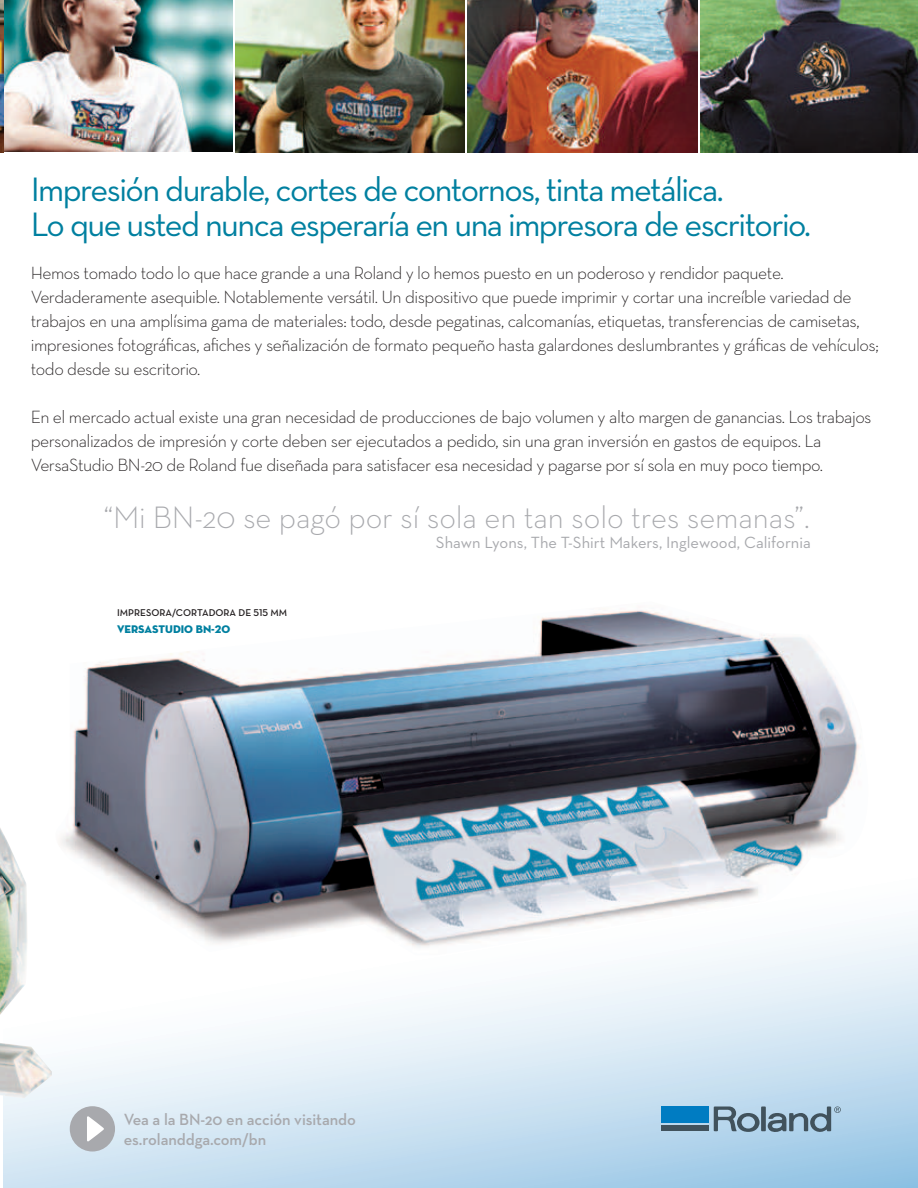
<style>
.page{position:relative;width:918px;height:1188px;background:#fff}
.page>*{position:absolute;margin:0;border:0;box-sizing:border-box;transform-origin:0 0}
.t1{font:34.5px/35.1px "Neutra Text";letter-spacing:-.045em;color:#0080a0}
.t2{font:300 31.5px "Neutra Text";letter-spacing:-.005em;color:#a8a9ad}
.t3{font:300 18px/24px "Neutra Text";letter-spacing:-.025em;color:#231f20}
.t4{font:16.5px "Neutra Text";color:#a8a9ad}
.t5{font:600 16.5px/19.5px "Neutra Text";letter-spacing:-.005em;color:#a8a9ad}
.t6{font:11.25px "Neutra Disp Titling";color:#0080a0}
.t7{font:10.05px "Neutra Text Demi Alt";color:#231f20}
</style>
<div class="page">
<svg style="left:4px;top:924px;width:914px;height:264px"></svg>
<img style="left:0;top:0;width:232px;height:152px">
<img style="left:235px;top:0;width:230px;height:152px">
<img style="left:468px;top:0;width:229px;height:152px">
<img style="left:700px;top:0;width:218px;height:152px">
<div style="left:761px;top:1107px;width:5px;height:24px;background:#41525c"></div>
<svg style="left:714px;top:1107px;width:46px;height:25px"></svg>
<div style="left:662px;top:1125px;width:47px;height:6px;background:#41525c"></div>
<div style="left:662px;top:1107px;width:47px;height:16px;background:#007cc2"></div>
<svg style="left:768px;top:1107px;width:73px;height:28px;background:#8da8bc"></svg>
<div style="left:70px;top:1106px;width:45px;height:46px;background:#a8a9ad;border-radius:50%"></div>
<svg style="left:87px;top:1116px;width:17px;height:25px"></svg>
<img style="left:0;top:828px;width:52px;height:270px">
<img style="left:49px;top:610px;width:827px;height:345px">
<h1 class="t1" style="left:31px;top:171px;width:782px">Impresión durable, cortes de contornos, tinta metálica.<br>Lo que usted nunca esperaría en una impresora de escritorio.</h1>
<p class="t3" style="left:31px;top:261px;width:850px">Hemos tomado todo lo que hace grande a una Roland y lo hemos puesto en un poderoso y rendidor paquete.<br>Verdaderamente asequible. Notablemente versátil. Un dispositivo que puede imprimir y cortar una increíble variedad de trabajos en una amplísima gama de materiales: todo, desde pegatinas, calcomanías, etiquetas, transferencias de camisetas, impresiones fotográficas, afiches y señalización de formato pequeño hasta galardones deslumbrantes y gráficas de vehículos; todo desde su escritorio.</p>
<p class="t3" style="left:31px;top:405px;width:842px">En el mercado actual existe una gran necesidad de producciones de bajo volumen y alto margen de ganancias. Los trabajos personalizados de impresión y corte deben ser ejecutados a pedido, sin una gran inversión en gastos de equipos. La<br>VersaStudio BN-20 de Roland fue diseñada para satisfacer esa necesidad y pagarse por sí sola en muy poco tiempo.</p>
<h2 class="t2" style="left:103px;top:498px;width:708px">“Mi BN-20 se pagó por sí sola en tan solo tres semanas”.</h2>
<p class="t4" style="left:436px;top:533px;width:376px">Shawn Lyons, The T-Shirt Makers, Inglewood, California</p>
<p class="t7" style="left:117px;top:607px;width:172px">IMPRESORA/CORTADORA DE 515 MM</p>
<p class="t6" style="left:117px;top:622px;width:115px">VERSASTUDIO BN-20</p>
<p class="t5" style="left:124px;top:1110px;width:234px">Vea a la BN-20 en acción visitando es.rolanddga.com/bn</p>
</div>
